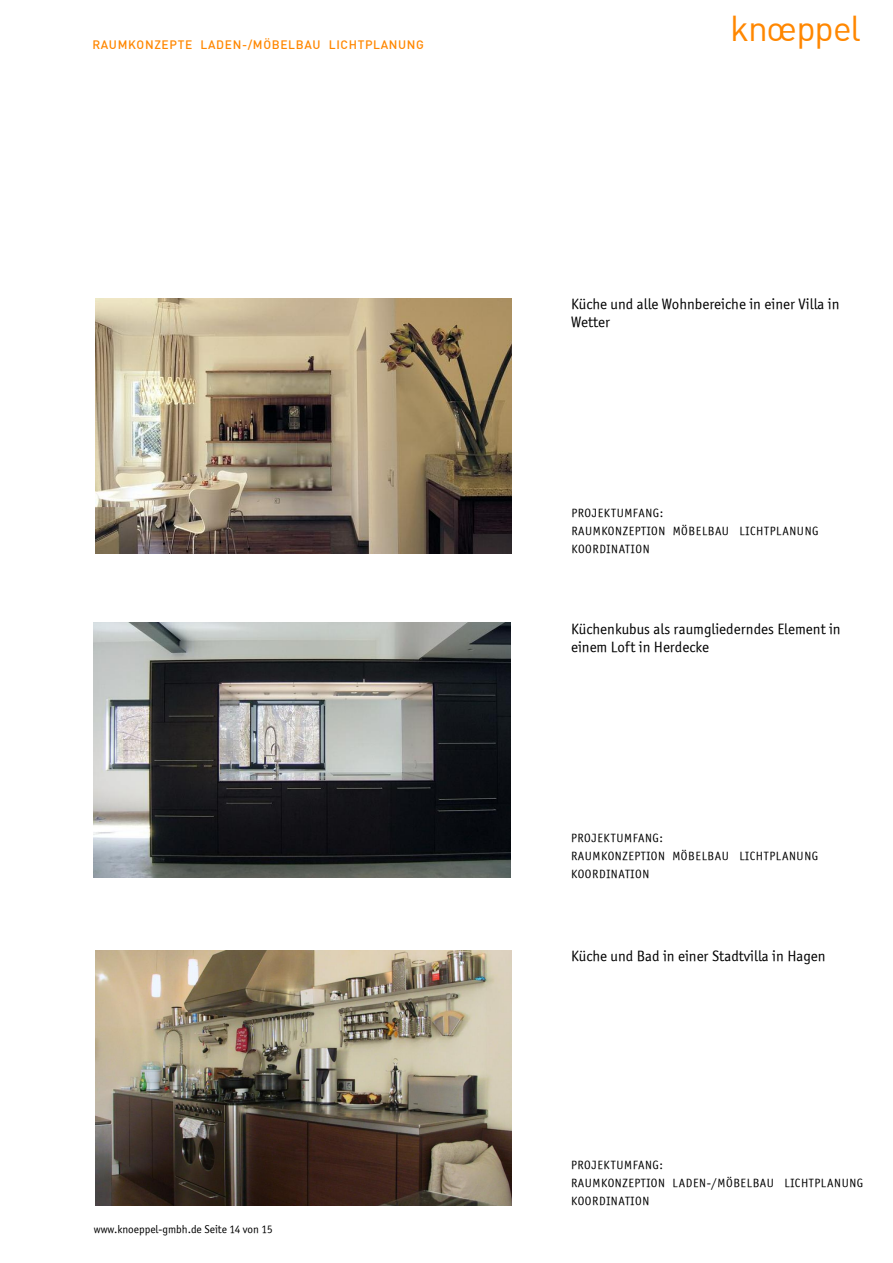
<style>
.page{position:relative;width:893px;height:1263px;background:#fff}
.page>*{position:absolute;margin:0;border:0;box-sizing:border-box;transform-origin:0 0}
.t1{font:35.25px "DIN Alternate";letter-spacing:-.03em;color:#ff8700}
.t2{font:15px/18px "Officina Sans ITCTT Book";color:#000}
.t3{font:12px/18px "Officina Sans ITCTT Book";letter-spacing:.05em;color:#000}
.t4{font:500 12px "DIN";letter-spacing:.055em;color:#ff8700}
.t5{font:11.25px "Officina Sans ITCTT Book";color:#000}
</style>
<div class="page">
<img style="left:95px;top:298px;width:417px;height:255px">
<img style="left:94px;top:622px;width:417px;height:256px">
<img style="left:95px;top:950px;width:417px;height:255px">
<p class="t4" style="left:92px;top:41px;width:333px">RAUMKONZEPTE LADEN-/MÖBELBAU LICHTPLANUNG</p>
<p class="t5" style="left:94px;top:1223px;width:180px">www.knoeppel-gmbh.de Seite 14 von 15</p>
<h1 class="t1" style="left:730px;top:15px;width:132px">knoeppel</h1>
<p class="t2" style="left:571px;top:295px;width:270px">Küche und alle Wohnbereiche in einer Villa in<br>Wetter</p>
<p class="t3" style="left:571px;top:504px;width:249px">PROJEKTUMFANG:<br>RAUMKONZEPTION MÖBELBAU LICHTPLANUNG<br>KOORDINATION</p>
<p class="t2" style="left:571px;top:619px;width:271px">Küchenkubus als raumgliederndes Element in einem Loft in Herdecke</p>
<p class="t3" style="left:571px;top:829px;width:249px">PROJEKTUMFANG:<br>RAUMKONZEPTION MÖBELBAU LICHTPLANUNG<br>KOORDINATION</p>
<p class="t2" style="left:571px;top:947px;width:256px">Küche und Bad in einer Stadtvilla in Hagen</p>
<p class="t3" style="left:571px;top:1156px;width:294px">PROJEKTUMFANG:<br>RAUMKONZEPTION LADEN-/MÖBELBAU LICHTPLANUNG<br>KOORDINATION</p>
</div>
